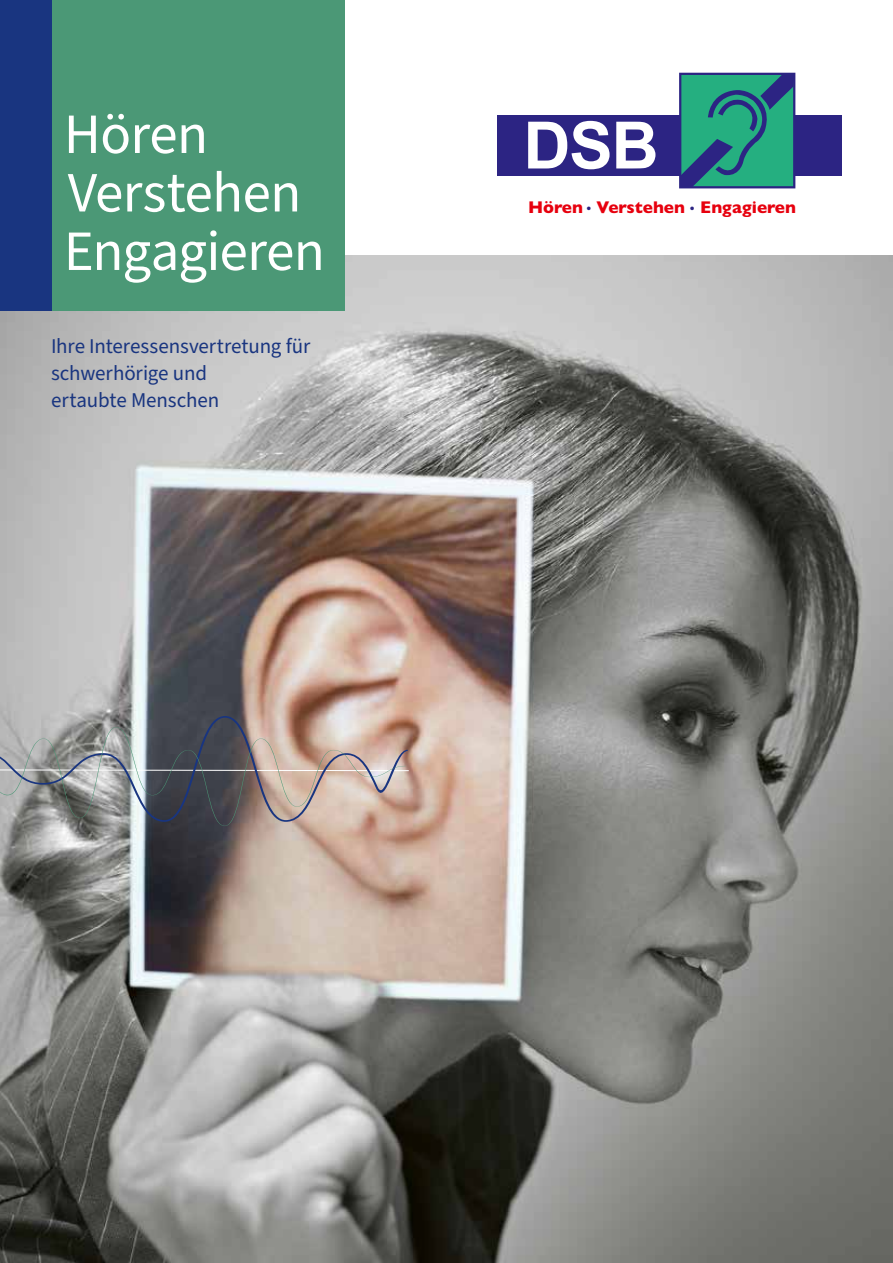
<style>
.page{position:relative;width:893px;height:1263px;background:#fff}
.page>*{position:absolute;margin:0;border:0;box-sizing:border-box;transform-origin:0 0}
.t1{font:700 65.25px "Arial";color:#fff}
.t2{font:57px/58.5px "Source Sans Pro";letter-spacing:-.01em;color:#fff}
.t3{font:21px/27px "Source Sans Pro";letter-spacing:-.005em;color:#193580}
.t4{font:700 17.1px "Gill Sans";color:#e7000e}
.t5{font:700 17.1px "Gill Sans";color:#2c2483}
</style>
<div class="page">
<img style="left:0;top:255px;width:893px;height:1008px">
<div style="left:0;top:0;width:344px;height:310px;background:#4b9876"></div>
<div style="left:0;top:0;width:51px;height:310px;background:#193580"></div>
<div style="left:497px;top:115px;width:345px;height:60px;background:#2c2483"></div>
<div style="left:679px;top:73px;width:116px;height:115px;border:2px solid #2c2483"></div>
<svg style="left:680px;top:74px;width:114px;height:113px;background:#268d80"></svg>
<img style="left:0;top:716px;width:409px;height:110px">
<h2 class="t2" style="left:64px;top:107px;width:263px">Hören<br>Verstehen<br>Engagieren</h2>
<p class="t3" style="left:51px;top:333px;width:261px">Ihre Interessensvertretung für schwerhörige und<br>ertaubte Menschen</p>
<h1 class="t1" style="left:523px;top:109px;width:137px">DSB</h1>
<p class="t4" style="left:528px;top:197px;width:270px">Hören <sup>.</sup> Verstehen Engagieren</p>
<p class="t5" style="left:690px;top:194px;width:6px">.</p>
</div>
